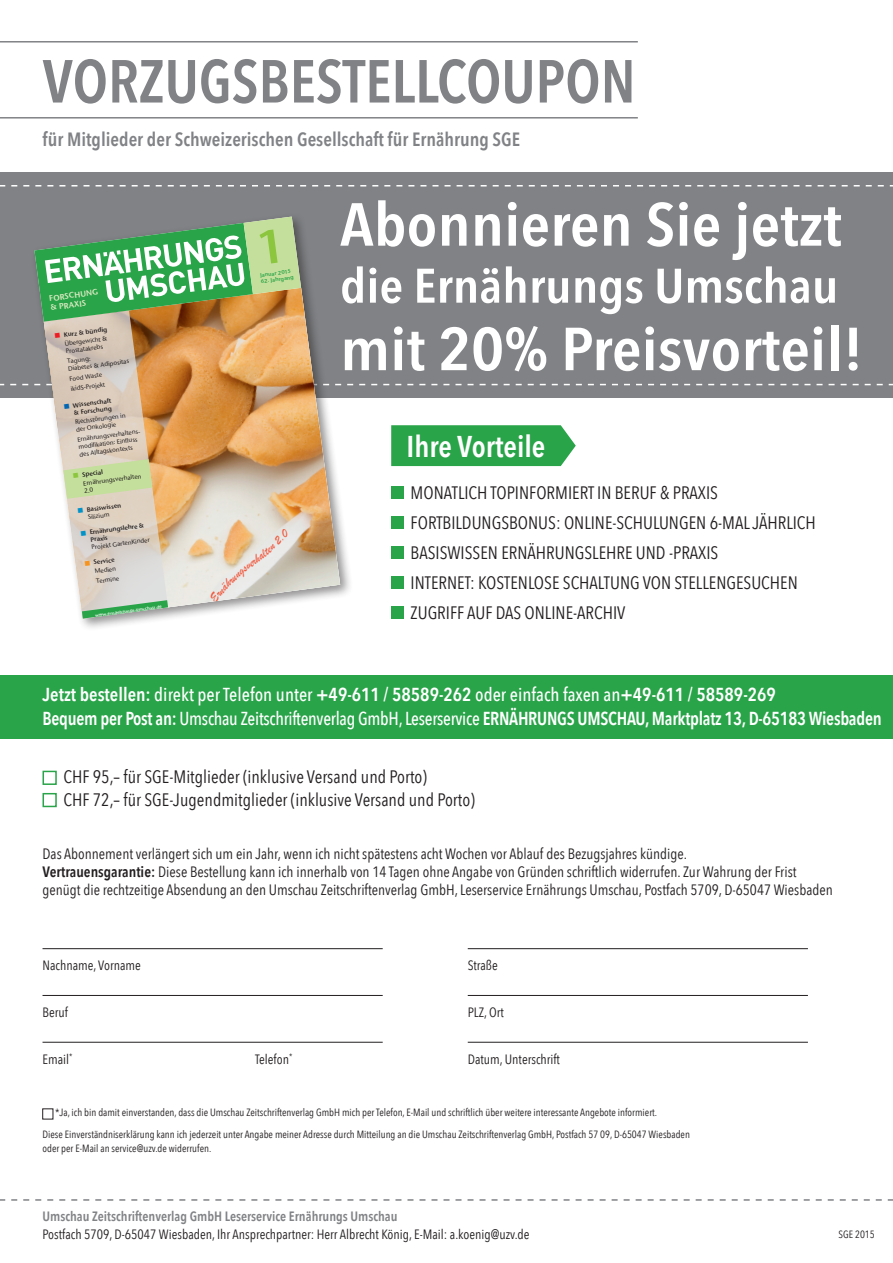
<style>
.page{position:relative;width:893px;height:1263px;background:#fff}
.page>*{position:absolute;margin:0;border:0;box-sizing:border-box;transform-origin:0 0}
.t1{font:600 60px "Avenir Next Condensed";color:#fff;scale:1.1 1}
.t2{font:600 60px "Avenir Next Condensed";color:#808285}
.t3{font:600 48px "Avenir Next Condensed";color:#fff;scale:1.1 1}
.t4{font:600 30px "Avenir Next Condensed";color:#fff}
.t5{font:600 19.2px "Avenir Next Condensed";color:#808285}
.t6{font:600 18.75px/24px "Avenir Next Condensed";letter-spacing:-.015em;color:#fff}
.t7{font:18px/30px "Avenir Next Condensed";color:#231f20}
.t8{font:15px/18px "Avenir Next Condensed";color:#231f20}
.t9{font:13.5px "Avenir Next Condensed";color:#231f20}
.t10{font:600 13.5px "Avenir Next Condensed";color:#808285}
.t11{font:10.5px/22px "Avenir Next Condensed";color:#231f20}
.t12{font:600 8.1px/9.4px "Stone Sans ITC Pro";color:#daeac1}
.t13{font:500 6.3px/7.6px "Stone Sans ITC Std";color:#231f20}
.t14{font:600 6.3px/7.5px "Stone Sans ITC Pro";color:#231f20;text-align:right}
.t15{font:600 5.4px "Stone Sans ITC Pro";color:#29a449}
.t16{font:600 4.5px "Stone Sans ITC Pro";color:#fff}
.s1{color:#ee1d23}
.s2{color:#0166b3}
.s3{color:#8bc63e}
.s4{color:#0092c8}
.s5{color:#f7931d}
.s6{font-weight:500}
.s7{font-weight:600}
</style>
<div class="page">
<div style="left:0;top:172px;width:893px;height:226px;background:#808285"></div>
<div style="left:391px;top:606px;width:13px;height:13px;background:#29a449"></div>
<svg style="left:0;top:185px;width:893px;height:1px"></svg>
<div style="left:31px;top:213px;width:322px;height:419px;background:#231f20;opacity:.5"></div>
<div style="left:43px;top:771px;width:14px;height:14px;border:2px solid #29a449"></div>
<div style="left:43px;top:793px;width:14px;height:14px;border:2px solid #29a449"></div>
<svg style="left:0;top:1199px;width:893px;height:2px"></svg>
<div style="left:0;top:675px;width:893px;height:64px;background:#29a449"></div>
<hr style="left:43px;top:948px;width:340px;height:1px;background:#231f20">
<hr style="left:468px;top:948px;width:340px;height:1px;background:#231f20">
<hr style="left:43px;top:995px;width:340px;height:1px;background:#231f20">
<hr style="left:43px;top:1042px;width:340px;height:1px;background:#231f20">
<hr style="left:468px;top:995px;width:340px;height:1px;background:#231f20">
<hr style="left:468px;top:1042px;width:340px;height:1px;background:#231f20">
<hr style="left:0;top:41px;width:638px;height:2px;background:#808285">
<hr style="left:0;top:117px;width:638px;height:2px;background:#808285">
<svg style="left:0;top:217px;width:893px;height:401px"></svg>
<h1 class="t2" style="left:43px;top:45px;width:595px">VORZUGSBESTELLCOUPON</h1>
<p class="t5" style="left:43px;top:127px;width:479px">für Mitglieder der Schweizerischen Gesellschaft für Ernährung SGE</p>
<p class="t12" style="left:49px;top:294px;width:51px;rotate:-8deg">FORSCHUNG &amp; PRAXIS</p>
<p class="t14" style="left:54px;top:332px;width:54px;rotate:-7deg"><span class="s1">■</span> Kurz &amp; bündig</p>
<p class="t13" style="left:64px;top:340px;width:44px;rotate:-7deg">Übergewicht &amp;<br>Prostatakrebs</p>
<p class="t13" style="left:67px;top:357px;width:63px;rotate:-7deg">Tagung:<br>Diabetes &amp; Adipositas</p>
<p class="t13" style="left:69px;top:374px;width:36px;line-height:10.1px;rotate:-7deg">Food Waste ikidS-Projekt</p>
<p class="t14" style="left:64px;top:402px;width:49px;rotate:-7deg"><span class="s2">■</span> Wissenschaft &amp; Forschung</p>
<p class="t13" style="left:75px;top:418px;width:52px;rotate:-7deg">Riechstörungen in der Onkologie</p>
<p class="t13" style="left:77px;top:435px;width:66px;rotate:-7deg">Ernährungsverhaltens&shy;modifi kation: Einfl uss des Alltagskontexts</p>
<p class="t14" style="left:73px;top:472px;width:32px;rotate:-7deg"><span class="s3">■</span> Special</p>
<p class="t13" style="left:83px;top:479px;width:60px;rotate:-7deg">Ernährungsverhalten<br>2.0</p>
<p class="t14" style="left:77px;top:507px;width:45px;rotate:-7deg"><span class="s4">■</span> Basiswissen</p>
<p class="t13" style="left:87px;top:513px;width:23px;rotate:-7deg">Silizium</p>
<p class="t14" style="left:89px;top:528px;width:56px;text-align:left;text-indent:-9px;rotate:-7deg"><span class="s4">■</span> Ernährungslehre &amp;<br>Praxis</p>
<p class="t13" style="left:91px;top:543px;width:60px;rotate:-7deg">Projekt GartenKinder</p>
<p class="t14" style="left:84px;top:559px;width:32px;rotate:-7deg"><span class="s5">■</span> Service</p>
<p class="t13" style="left:94px;top:566px;width:25px;line-height:10.2px;rotate:-7deg">Medien<br>Termine</p>
<p class="t16" style="left:95px;top:613px;width:69px;rotate:-8deg">www.ernaehrungs-umschau.de</p>
<p class="t15" style="left:260px;top:272px;width:32px;rotate:-8deg">Januar 2015</p>
<p class="t15" style="left:261px;top:278px;width:35px;rotate:-8deg">62. Jahrgang</p>
<h1 class="t1" style="left:340px;top:188px;width:457px">Abonnieren Sie jetzt</h1>
<h2 class="t3" style="left:340px;top:257px;width:455px">die Ernährungs Umschau</h2>
<h1 class="t1" style="left:340px;top:313px;width:477px">mit 20% Preisvorteil!</h1>
<h3 class="t4" style="left:406px;top:428px;width:140px">Ihre Vorteile</h3>
<p class="t7" style="left:411px;top:477px;width:407px">MONATLICH TOPINFORMIERT IN BERUF &amp; PRAXIS FORTBILDUNGSBONUS: ONLINE-SCHULUNGEN 6-MAL JÄHRLICH BASISWISSEN ERNÄHRUNGSLEHRE UND -PRAXIS<br>INTERNET: KOSTENLOSE SCHALTUNG VON STELLENGESUCHEN ZUGRIFF AUF DAS ONLINE-ARCHIV</p>
<p class="t6" style="left:43px;top:682px;width:841px">Jetzt bestellen: <span class="s6">direkt per Telefon unter</span> +49-611 / 58589-262 <span class="s6">oder einfach faxen an</span>+49-611 / 58589-269<br>Bequem per Post an: <span class="s6">Umschau Zeitschriftenverlag GmbH, Leserservice</span> ERNÄHRUNGS UMSCHAU, Marktplatz 13, D-65183 Wiesbaden</p>
<p class="t7" style="left:63px;top:766px;width:413px;line-height:22.2px">CHF 95,– für SGE-Mitglieder (inklusive Versand und Porto)<br>CHF 72,– für SGE-Jugendmitglieder (inklusive Versand und Porto)</p>
<p class="t8" style="left:43px;top:844px;width:792px">Das Abonnement verlängert sich um ein Jahr, wenn ich nicht spätestens acht Wochen vor Ablauf des Bezugsjahres kündige.<br><span class="s7">Vertrauensgarantie:</span> Diese Bestellung kann ich innerhalb von 14 Tagen ohne Angabe von Gründen schriftlich widerrufen. Zur Wahrung der Frist genügt die rechtzeitige Absendung an den Umschau Zeitschriftenverlag GmbH, Leserservice Ernährungs Umschau, Postfach 5709, D-65047 Wiesbaden</p>
<p class="t9" style="left:43px;top:957px;width:100px">Nachname, Vorname</p>
<p class="t9" style="left:468px;top:957px;width:32px">Straße</p>
<p class="t9" style="left:43px;top:1004px;width:27px">Beruf</p>
<p class="t9" style="left:43px;top:1051px;width:31px">Email<sup>*</sup></p>
<p class="t9" style="left:255px;top:1051px;width:39px">Telefon<sup>*</sup></p>
<p class="t9" style="left:468px;top:1004px;width:38px">PLZ, Ort</p>
<p class="t9" style="left:468px;top:1051px;width:94px">Datum, Unterschrift</p>
<p class="t11" style="left:43px;top:1101px;width:649px;text-indent:13px">*Ja, ich bin damit einverstanden, dass die Umschau Zeitschriftenverlag GmbH mich per Telefon, E-Mail und schriftlich über weitere interessante Angebote informiert.<br>Diese Einverständniserklärung kann ich jederzeit unter Angabe meiner Adresse durch Mitteilung an die Umschau Zeitschriftenverlag GmbH, Postfach 57 09, D-65047 Wiesbaden</p>
<p class="t11" style="left:43px;top:1137px;width:170px">oder per E-Mail an service@uzv.de widerrufen.</p>
<p class="t10" style="left:43px;top:1208px;width:357px">Umschau Zeitschriftenverlag GmbH Leserservice Ernährungs Umschau</p>
<p class="t9" style="left:43px;top:1226px;width:489px">Postfach 5709, D-65047 Wiesbaden, Ihr Ansprechpartner: Herr Albrecht König, E-Mail: a.koenig@uzv.de</p>
<p class="t11" style="left:838px;top:1224px;width:38px">SGE 2015</p>
</div>
